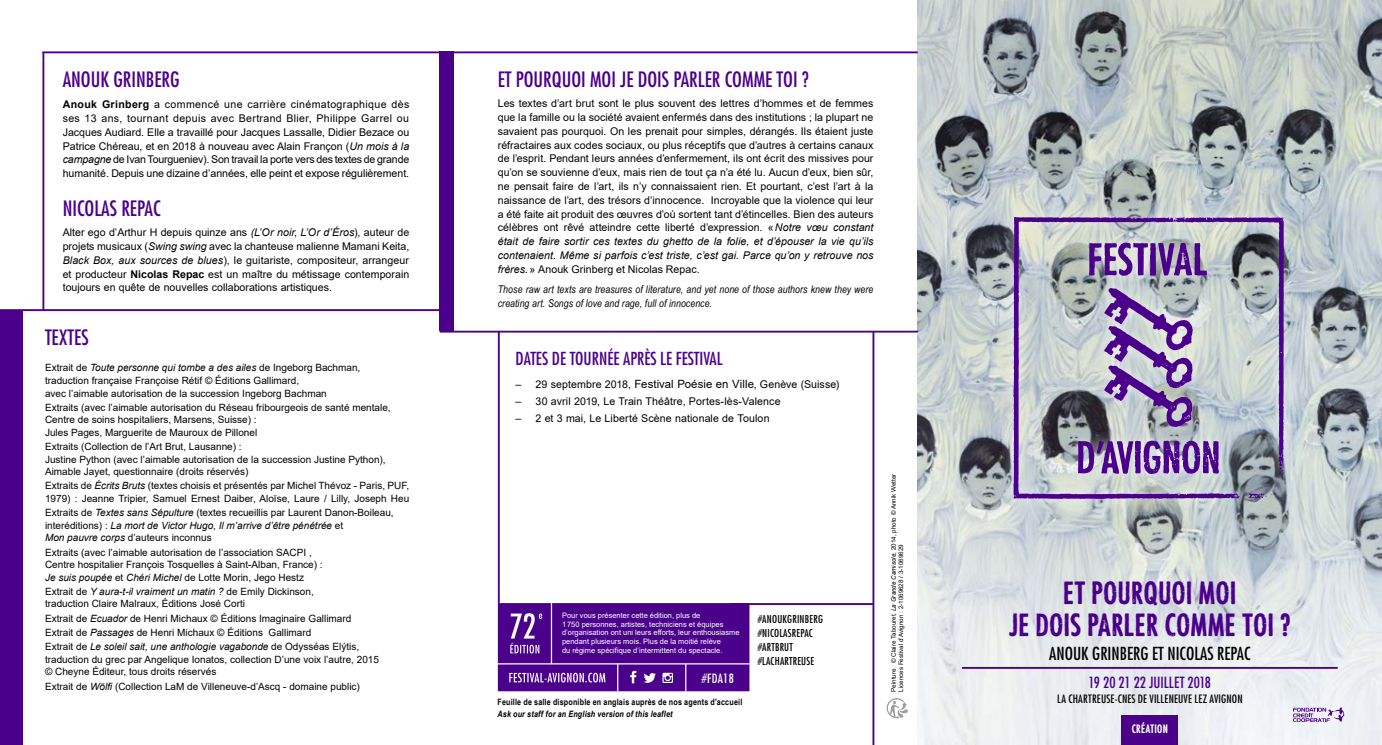
<style>
.page{position:relative;width:1382px;height:745px;background:#fff}
.page>*{position:absolute;margin:0;border:0;box-sizing:border-box;transform-origin:0 0}
.t1{font:30px/31.2px "Futur Avignon CAP";color:#4b008c;text-align:center}
.t2{font:condensed 20.62px "Futura LT";color:#4b008c}
.t3{font:condensed 17.5px "Futura LT";color:#4b008c}
.t4{font:condensed 17.5px "Futura LT";color:#000}
.t5{font:condensed 15px "Futura LT";letter-spacing:-.005em;color:#4b008c}
.t6{font:condensed 12.5px "Futura LT";letter-spacing:.02em;color:#fff}
.t7{font:11.38px "Futur Avignon CAP";letter-spacing:.01em;color:#fff}
.t8{font:condensed 11.25px "Futura LT";letter-spacing:.015em;color:#000}
.t9{font:10.62px/13.8px "Arial";color:#000;text-align:justify}
.t10{font:italic 10.62px/13.8px "Arial Narrow";letter-spacing:.01em;color:#000}
.t11{font:condensed 10.62px/13.8px "Futura LT";letter-spacing:.02em;color:#000}
.t12{font:10px/12.5px "Arial";color:#000}
.t13{font:700 8.75px "Arial Narrow";letter-spacing:.02em;color:#000}
.t14{font:italic 700 8.75px "Arial Narrow";letter-spacing:.02em;color:#000}
.t15{font:7.5px/8.8px "Arial";color:#fff}
.t16{font:6.25px/7.5px "Arial";color:#000}
.s1{font-weight:700}
.s2{font-style:italic}
.s3{font-size:11.38px}
</style>
<div class="page">
<img style="left:918px;top:0;width:464px;height:744px">
<div style="left:1002px;top:206px;width:293px;height:303px;background:#fff;opacity:.75"></div>
<svg style="left:1013px;top:216px;width:271px;height:282px;background:#b0b3bb"></svg>
<svg style="left:1235px;top:495px;width:5px;height:3px"></svg>
<svg style="left:1248px;top:493px;width:26px;height:5px"></svg>
<svg style="left:1089px;top:242px;width:118px;height:34px;background:#8b6bab"></svg>
<svg style="left:1078px;top:440px;width:141px;height:34px;background:#8760ac"></svg>
<svg style="left:1104px;top:287px;width:89px;height:140px;background:#9f8cb8"></svg>
<svg style="left:1293px;top:707px;width:51px;height:14px"></svg>
<svg style="left:887px;top:698px;width:21px;height:20px"></svg>
<svg style="left:498px;top:602px;width:251px;height:89px;background:#581294"></svg>
<hr style="left:42px;top:51px;width:876px;height:2px;background:#4b008c">
<hr style="left:498px;top:331px;width:2px;height:271px;background:#4b008c">
<hr style="left:42px;top:52px;width:2px;height:257px;background:#4b008c">
<div style="left:439px;top:51px;width:15px;height:280px;background:#4b008c"></div>
<hr style="left:962px;top:666px;width:376px;height:2px;background:#4b008c">
<hr style="left:872px;top:332px;width:2px;height:412px;background:#4b008c">
<hr style="left:730px;top:602px;width:143px;height:2px;background:#4b008c">
<div style="left:1121px;top:715px;width:57px;height:29px;background:#4b008c"></div>
<hr style="left:0;top:309px;width:446px;height:2px;background:#4b008c">
<div style="left:0;top:310px;width:22px;height:434px;background:#4b008c"></div>
<hr style="left:440px;top:330px;width:478px;height:2px;background:#4b008c">
<h2 class="t2" style="left:63px;top:67px;width:118px">ANOUK GRINBERG</h2>
<p class="t9" style="left:63px;top:98px;width:348px"><span class="s1">Anouk Grinberg</span> a commencé une carrière cinématographique dès ses 13 ans, tournant depuis avec Bertrand Blier, Philippe Garrel ou Jacques Audiard. Elle a travaillé pour Jacques Lassalle, Didier Bezace ou Patrice Chéreau, et en 2018 à nouveau avec Alain Françon (<span class="s2">Un mois à la campagne</span> de Ivan Tourgueniev). Son travail la porte vers des textes de grande humanité. Depuis une dizaine d’années, elle peint et expose régulièrement.</p>
<h2 class="t2" style="left:63px;top:195px;width:99px">NICOLAS REPAC</h2>
<p class="t9" style="left:63px;top:225px;width:348px">Alter ego d’Arthur H depuis quinze ans <span class="s2">(L’Or noir</span>, <span class="s2">L’Or d’Éros</span>), auteur de projets musicaux (<span class="s2">Swing swing</span> avec la chanteuse malienne Mamani Keita, <span class="s2">Black Box, aux sources de blues</span>), le guitariste, compositeur, arrangeur et producteur <span class="s1">Nicolas Repac</span> est un maître du métissage contemporain toujours en quête de nouvelles collaborations artistiques.</p>
<h2 class="t2" style="left:45px;top:324px;width:45px">TEXTES</h2>
<p class="t12" style="left:45px;top:361px;width:317px">Extrait de <span class="s2">Toute personne qui tombe a des ailes</span> de Ingeborg Bachman, traduction française Françoise Rétif © Éditions Gallimard,<br>avec l’aimable autorisation de la succession Ingeborg Bachman</p>
<p class="t12" style="left:45px;top:400px;width:347px">Extraits (avec l’aimable autorisation du Réseau fribourgeois de santé mentale,<br>Centre de soins hospitaliers, Marsens, Suisse) :<br>Jules Pages, Marguerite de Mauroux de Pillonel</p>
<p class="t12" style="left:45px;top:440px;width:342px">Extraits (Collection de l’Art Brut, Lausanne) :<br>Justine Python (avec l’aimable autorisation de la succession Justine Python),<br>Aimable Jayet, questionnaire (droits réservés)</p>
<p class="t12" style="left:45px;top:479px;width:366px">Extraits de <span class="s2">Écrits Bruts</span> (textes choisis et présentés par Michel Thévoz - Paris, PUF,<br>1979) : Jeanne Tripier, Samuel Ernest Daiber, Aloïse, Laure / Lilly, Joseph Heu</p>
<p class="t12" style="left:45px;top:506px;width:350px">Extraits de <span class="s2">Textes sans Sépulture</span> (textes recueillis par Laurent Danon-Boileau, interéditions) : <span class="s2">La mort de Victor Hugo</span>, <span class="s2">Il m’arrive d’être pénétrée</span> et<br><span class="s2">Mon pauvre corps</span> d’auteurs inconnus</p>
<p class="t12" style="left:45px;top:545px;width:279px">Extraits (avec l’aimable autorisation de l’association SACPI ,<br>Centre hospitalier François Tosquelles à Saint-Alban, France) :<br><span class="s2">Je suis poupée</span> et <span class="s2">Chéri Michel</span> de Lotte Morin, Jego Hestz</p>
<p class="t12" style="left:45px;top:584px;width:270px">Extrait de <span class="s2">Y aura-t-il vraiment un matin ?</span> de Emily Dickinson, traduction Claire Malraux, Éditions José Corti</p>
<p class="t12" style="left:45px;top:610px;width:316px;line-height:14.2px">Extrait de <span class="s2">Ecuador</span> de Henri Michaux © Éditions Imaginaire Gallimard<br>Extrait de <span class="s2">Passages</span> de Henri Michaux © Éditions Gallimard<br>Extrait de <span class="s2">Le soleil sait, une anthologie vagabonde</span> de Odysséas Elýtis,</p>
<p class="t12" style="left:45px;top:652px;width:336px">traduction du grec par Angelique Ionatos, collection D’une voix l’autre, 2015 © Cheyne Éditeur, tous droits réservés</p>
<p class="t12" style="left:45px;top:679px;width:316px">Extrait de <span class="s2">Wölfi</span> (Collection LaM de Villeneuve-d’Ascq - domaine public)</p>
<h2 class="t2" style="left:498px;top:66px;width:313px">ET POURQUOI MOI JE DOIS PARLER COMME TOI ?</h2>
<p class="t9" style="left:498px;top:97px;width:377px">Les textes d’art brut sont le plus souvent des lettres d’hommes et de femmes que la famille ou la société avaient enfermés dans des institutions ; la plupart ne savaient pas pourquoi. On les prenait pour simples, dérangés. Ils étaient juste réfractaires aux codes sociaux, ou plus réceptifs que d’autres à certains canaux de l’esprit. Pendant leurs années d’enfermement, ils ont écrit des missives pour qu’on se souvienne d’eux, mais rien de tout ça n’a été lu. Aucun d’eux, bien sûr, ne pensait faire de l’art, ils n’y connaissaient rien. Et pourtant, c’est l’art à la naissance de l’art, des trésors d’innocence. Incroyable que la violence qui leur a été faite ait produit des œuvres d’où sortent tant d’étincelles. Bien des auteurs célèbres ont rêvé atteindre cette liberté d’expression. «<span class="s2">Notre vœu constant était de faire sortir ces textes du ghetto de la folie, et d’épouser la vie qu’ils contenaient. Même si parfois c’est triste, c’est gai. Parce qu’on y retrouve nos frères.</span>» Anouk Grinberg et Nicolas Repac.</p>
<p class="t10" style="left:498px;top:282px;width:377px">Those raw art texts are treasures of literature, and yet none of those authors knew they were creating art. Songs of love and rage, full of innocence.</p>
<h3 class="t3" style="left:516px;top:348px;width:209px">DATES DE TOURNÉE APRÈS LE FESTIVAL</h3>
<p class="t9" style="left:516px;top:376px;width:325px">– 29 septembre 2018, <span class="s3">Festival Poésie en Ville</span>, Genève (Suisse)</p>
<p class="t9" style="left:516px;top:394px;width:267px">– 30 avril 2019, Le Train Théâtre, Portes-lès-Valence</p>
<p class="t9" style="left:516px;top:411px;width:255px">– 2 et 3 mai, Le Liberté Scène nationale de Toulon</p>
<p class="t15" style="left:562px;top:610px;width:179px">Pour vous présenter cette édition, plus de<br>1750 personnes, artistes, techniciens et équipes d’organisation ont uni leurs efforts, leur enthousiasme pendant plusieurs mois. Plus de la moitié relève<br>du régime spécifique d’intermittent du spectacle.</p>
<p class="t6" style="left:702px;top:670px;width:33px">#FDA18</p>
<p class="t13" style="left:498px;top:694px;width:246px">Feuille de salle disponible en anglais auprès de nos agents d’accueil</p>
<p class="t14" style="left:498px;top:706px;width:176px">Ask our staff for an English version of this leaflet</p>
<p class="t11" style="left:758px;top:612px;width:67px">#ANOUKGRINBERG #NICOLASREPAC #ARTBRUT #LACHARTREUSE</p>
<p class="t16" style="left:890px;top:691px;width:219px;rotate:-90deg">Peinture © Claire Tabouret, <span class="s2">La Grande Camisole</span>, 2014, photo © Annik Wetter<br>Licences Festival d’Avignon : 2-1069628 / 3-1069629</p>
<h1 class="t1" style="left:1009px;top:576px;width:284px">ET POURQUOI MOI<br>JE DOIS PARLER COMME TOI ?</h1>
<h3 class="t4" style="left:1049px;top:643px;width:203px">ANOUK GRINBERG ET NICOLAS REPAC</h3>
<h3 class="t5" style="left:1089px;top:673px;width:124px">19 20 21 22 JUILLET 2018</h3>
<p class="t8" style="left:1057px;top:692px;width:187px">LA CHARTREUSE-CNES DE VILLENEUVE LEZ AVIGNON</p>
<p class="t7" style="left:1132px;top:721px;width:38px">CRÉATION</p>
</div>
